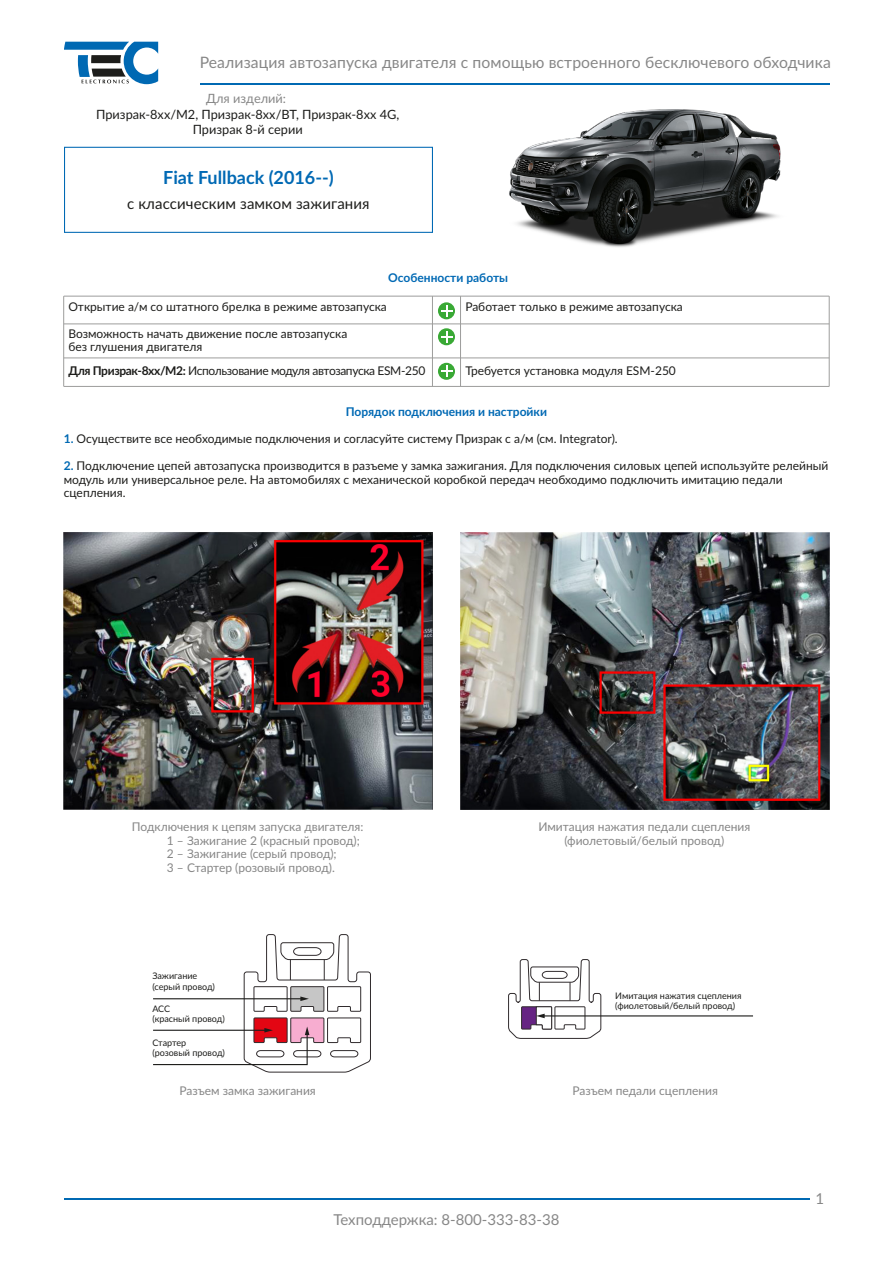
<style>
.page{position:relative;width:893px;height:1263px;background:#fff}
.page>*{position:absolute;margin:0;border:0;box-sizing:border-box;transform-origin:0 0}
.t1{font:700 18px "Lato";color:#0069b4}
.t2{font:15.75px "Lato";letter-spacing:.005em;color:#878787}
.t3{font:15px "Lato";color:#878787}
.t4{font:15px "Lato";letter-spacing:.005em;color:#1d1d1b}
.t5{font:12.75px/15.3px "Lato";color:#1d1d1b;text-align:center}
.t6{font:12.75px "Lato";color:#878787}
.t7{font:12px/13.5px "Lato";color:#1d1d1b}
.t8{font:12px/13.5px "Lato";color:#868686}
.t9{font:12px "Lato";letter-spacing:-.03em;color:#1d1d1b}
.t10{font:700 12px "Lato";color:#0069b4}
.t11{font:12px "Lato";color:#878787}
.t12{font:9px/10.5px "Lato";color:#1d1d1b}
.s1{font-weight:700}
.s2{font-weight:700;color:#0069b3}
</style>
<div class="page">
<svg style="left:64px;top:42px;width:94px;height:42px"></svg>
<hr style="left:200px;top:83px;width:629px;height:1px;background:#0069b3">
<hr style="left:64px;top:1198px;width:745px;height:1px;background:#0069b3">
<div style="left:64px;top:147px;width:369px;height:86px;border:1px solid #0069b4"></div>
<svg style="left:438px;top:328px;width:17px;height:17px"></svg>
<svg style="left:441px;top:331px;width:11px;height:11px"></svg>
<hr style="left:64px;top:296px;width:765px;height:1px;background:#9d9d9c">
<hr style="left:64px;top:324px;width:765px;height:1px;background:#9d9d9c">
<hr style="left:64px;top:358px;width:765px;height:1px;background:#9d9d9c">
<hr style="left:63px;top:296px;width:1px;height:90px;background:#9d9d9c">
<hr style="left:432px;top:296px;width:1px;height:90px;background:#9d9d9c">
<hr style="left:460px;top:296px;width:1px;height:90px;background:#9d9d9c">
<hr style="left:829px;top:296px;width:1px;height:90px;background:#9d9d9c">
<div style="left:438px;top:363px;width:17px;height:17px;background:#39a935;border-radius:50%"></div>
<svg style="left:441px;top:366px;width:11px;height:11px"></svg>
<hr style="left:64px;top:386px;width:765px;height:1px;background:#9d9d9c">
<img style="left:460px;top:84px;width:369px;height:163px">
<svg style="left:438px;top:302px;width:17px;height:17px"></svg>
<svg style="left:441px;top:305px;width:11px;height:12px"></svg>
<svg style="left:153px;top:934px;width:218px;height:138px"></svg>
<hr style="left:543px;top:1015px;width:210px;height:1px;background:#1d1d1b">
<svg style="left:508px;top:959px;width:93px;height:80px"></svg>
<img style="left:461px;top:533px;width:369px;height:276px">
<img style="left:63px;top:533px;width:369px;height:276px">
<h2 class="t2" style="left:200px;top:51px;width:633px">Реализация автозапуска двигателя с помощью встроенного бесключевого обходчика</h2>
<p class="t6" style="left:206px;top:90px;width:81px">Для изделий:</p>
<p class="t5" style="left:96px;top:106px;width:305px">Призрак-8xx/М2, Призрак-8xx/BT, Призрак-8xx 4G,<br>Призрак 8-й серии</p>
<h1 class="t1" style="left:163px;top:165px;width:172px">Fiat Fullback (2016--)</h1>
<p class="t4" style="left:127px;top:193px;width:244px">с классическим замком зажигания</p>
<p class="t10" style="left:388px;top:269px;width:121px">Особенности работы</p>
<p class="t7" style="left:68px;top:299px;width:320px">Открытие а/м со штатного брелка в режиме автозапуска</p>
<p class="t7" style="left:68px;top:326px;width:280px">Возможность начать движение после автозапуска без глушения двигателя</p>
<p class="t9" style="left:68px;top:362px;width:358px"><span class="s1">Для Призрак-8хх/М2:</span> Использование модуля автозапуска ESM-250</p>
<p class="t7" style="left:465px;top:299px;width:219px">Работает только в режиме автозапуска</p>
<p class="t7" style="left:465px;top:363px;width:212px">Требуется установка модуля ESM-250</p>
<p class="t10" style="left:346px;top:403px;width:203px">Порядок подключения и настройки</p>
<p class="t7" style="left:64px;top:432px;width:555px"><span class="s2">1.</span> Осуществите все необходимые подключения и согласуйте систему Призрак с а/м (см. Integrator).</p>
<p class="t7" style="left:64px;top:459px;width:766px"><span class="s2">2.</span> Подключение цепей автозапуска производится в разъеме у замка зажигания. Для подключения силовых цепей используйте релейный модуль или универсальное реле. На автомобилях с механической коробкой передач необходимо подключить имитацию педали сцепления.</p>
<p class="t11" style="left:132px;top:818px;width:233px">Подключения к цепям запуска двигателя:</p>
<p class="t8" style="left:167px;top:833px;width:194px">1 – Зажигание 2 (красный провод);<br>2 – Зажигание (серый провод);<br>3 – Стартер (розовый провод).</p>
<p class="t12" style="left:152px;top:970px;width:64px">Зажигание (серый провод)</p>
<p class="t12" style="left:152px;top:1003px;width:74px">АСС<br>(красный провод)</p>
<p class="t12" style="left:152px;top:1037px;width:74px">Стартер (розовый провод)</p>
<p class="t8" style="left:538px;top:819px;width:213px;text-align:center">Имитация нажатия педали сцепления (фиолетовый/белый провод)</p>
<p class="t12" style="left:615px;top:990px;width:128px">Имитация нажатия сцепления (фиолетовый/белый провод)</p>
<p class="t8" style="left:180px;top:1084px;width:138px">Разъем замка зажигания</p>
<p class="t8" style="left:573px;top:1084px;width:147px">Разъем педали сцепления</p>
<p class="t3" style="left:333px;top:1208px;width:228px">Техподдержка: 8-800-333-83-38</p>
<p class="t3" style="left:816px;top:1188px;width:10px">1</p>
</div>
